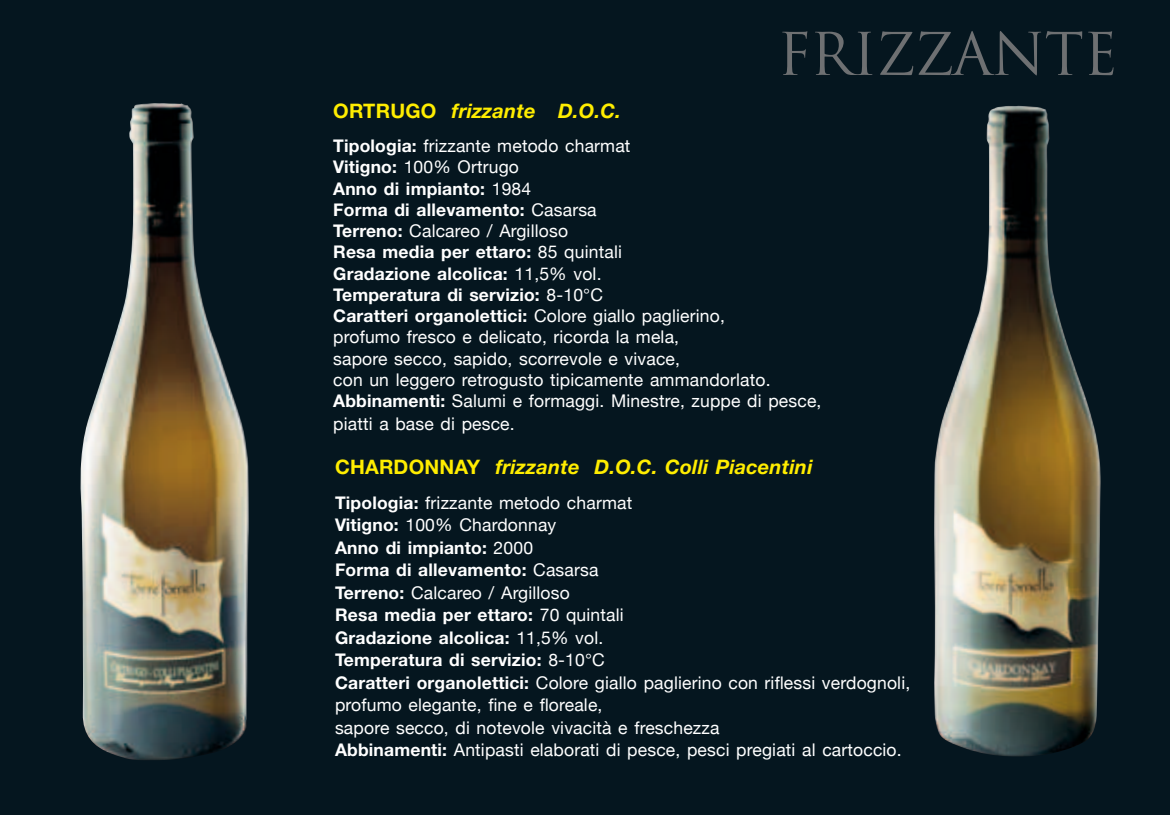
<style>
.page{position:relative;width:1170px;height:815px;background:#fff}
.page>*{position:absolute;margin:0;border:0;box-sizing:border-box;transform-origin:0 0}
.t1{font:57.25px "Trajan Pro";letter-spacing:-.02em;color:#6e7072}
.t2{font:italic 700 20px "Helvetica Neue";letter-spacing:.01em;color:#ffed00}
.t3{font:17.5px/21.2px "Helvetica Neue";letter-spacing:.01em;color:#fff}
.s1{font-style:normal}
.s2{font-weight:700}
</style>
<div class="page">
<div style="left:0;top:0;width:1169px;height:815px;background:#05161f"></div>
<img style="left:80px;top:103px;width:169px;height:657px">
<img style="left:934px;top:106px;width:166px;height:651px">
<h1 class="t1" style="left:777px;top:18px;width:303px">FRI ZZANTE</h1>
<p class="t2" style="left:333px;top:99px;width:289px"><span class="s1">ORTRUGO</span> frizzante D.O.C.</p>
<p class="t3" style="left:333px;top:135px;width:489px"><span class="s2">Tipologia:</span> frizzante metodo charmat<br><span class="s2">Vitigno:</span> 100% Ortrugo<br><span class="s2">Anno di impianto:</span> 1984<br><span class="s2">Forma di allevamento:</span> Casarsa<br><span class="s2">Terreno:</span> Calcareo / Argilloso<br><span class="s2">Resa media per ettaro:</span> 85 quintali<br><span class="s2">Gradazione alcolica:</span> 11,5% vol.<br><span class="s2">Temperatura di servizio:</span> 8-10°C<br><span class="s2">Caratteri organolettici:</span> Colore giallo paglierino,<br>profumo fresco e delicato, ricorda la mela,<br>sapore secco, sapido, scorrevole e vivace,<br>con un leggero retrogusto tipicamente ammandorlato.<br><span class="s2">Abbinamenti:</span> Salumi e formaggi. Minestre, zuppe di pesce, piatti a base di pesce.</p>
<p class="t2" style="left:335px;top:454px;width:479px"><span class="s1">CHARDONNAY</span> frizzante D.O.C. Colli Piacentini</p>
<p class="t3" style="left:335px;top:491px;width:576px;line-height:22.5px"><span class="s2">Tipologia:</span> frizzante metodo charmat<br><span class="s2">Vitigno:</span> 100% Chardonnay<br><span class="s2">Anno di impianto:</span> 2000<br><span class="s2">Forma di allevamento:</span> Casarsa<br><span class="s2">Terreno:</span> Calcareo / Argilloso<br><span class="s2">Resa media per ettaro:</span> 70 quintali<br><span class="s2">Gradazione alcolica:</span> 11,5% vol.<br><span class="s2">Temperatura di servizio:</span> 8-10°C<br><span class="s2">Caratteri organolettici:</span> Colore giallo paglierino con riflessi verdognoli, profumo elegante, fine e floreale,<br>sapore secco, di notevole vivacità e freschezza<br><span class="s2">Abbinamenti:</span> Antipasti elaborati di pesce, pesci pregiati al cartoccio.</p>
</div>
